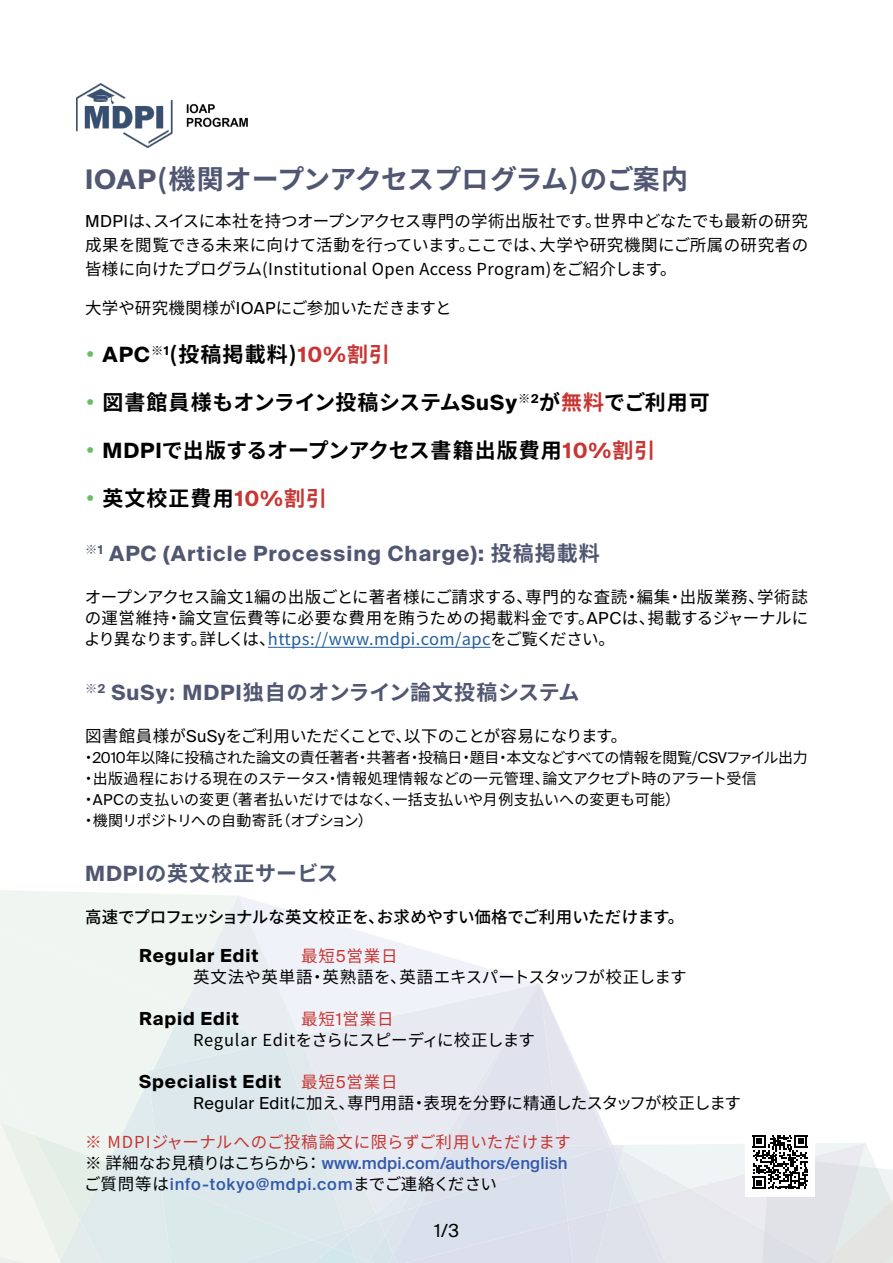
<style>
.page{position:relative;width:893px;height:1263px;background:#fff}
.page>*{position:absolute;margin:0;border:0;box-sizing:border-box;transform-origin:0 0}
.t1{font:700 27px "Noto Sans JP";letter-spacing:-.025em;color:#515772}
.t2{font:700 21px "Noto Sans JP";letter-spacing:.025em;color:#515772}
.t3{font:700 21px "Suisse Intl";letter-spacing:.05em;color:#515772}
.t4{font:700 21px "Noto Sans JP";letter-spacing:.01em;color:#000}
.t5{font:700 21px "Noto Sans JP";letter-spacing:.045em;color:#000}
.t6{font:700 21px "Noto Sans JP";color:#000}
.t7{font:700 18px "Suisse Intl";letter-spacing:.05em;color:#000}
.t8{font:18px "Suisse Intl";color:#000}
.t9{font:16.5px/21px "Noto Sans JP";letter-spacing:.005em;color:#000;text-align:justify}
.t10{font:500 16.5px/21px "Suisse Intl";letter-spacing:.01em;color:#315aa9}
.t11{font:500 16.5px "Noto Sans JP";letter-spacing:-.01em;color:#000}
.t12{font:16.5px/21px "Noto Sans JP";letter-spacing:.04em;color:#000}
.t13{font:16.5px "Noto Sans JP";letter-spacing:.045em;color:#c73632}
.t14{font:15px/21px "Noto Sans JP";letter-spacing:-.015em;color:#000}
.s1{font-family:"Suisse Intl"}
.s2{font-weight:900;color:#69bf6b}
.s3{font-family:"Suisse Intl";color:#c73632}
.s4{color:#c73632}
.s5{font-family:"Noto Sans JP"}
.s6{color:#215e9e}
.s7{font-family:"Noto Sans JP";font-weight:400;font-size:16.5px;color:#c73632}
.s8{font-weight:400;font-size:16.5px;color:#c73632}
.s9{font-family:"Noto Sans JP";font-weight:400;color:#000}
</style>
<div class="page">
<img style="left:76px;top:83px;width:172px;height:64px">
<svg style="left:0;top:895px;width:893px;height:368px"></svg>
<hr style="left:268px;top:647px;width:223px;height:1px;background:#215e9e">
<h1 class="t1" style="left:85px;top:163px;width:605px"><span class="s1">IOAP</span>(機関オープンアクセスプログラム)のご案内</h1>
<p class="t9" style="left:85px;top:209px;width:725px;line-height:24px"><span class="s1">MDPI</span>は、スイスに本社を持つオープンアクセス専門の学術出版社です。世界中どなたでも最新の研究成果を閲覧できる未来に向けて活動を行っています。ここでは、大学や研究機関にご所属の研究者の皆様に向けたプログラム(Institutional Open Access Program)をご紹介します。</p>
<p class="t9" style="left:85px;top:298px;width:368px">大学や研究機関様が<span class="s1">IOAP</span>にご参加いただきますと</p>
<p class="t5" style="left:80px;top:342px;width:312px"><span class="s2">・</span><span class="s1">APC</span><sup>※</sup><sup>1</sup>(投稿掲載料)<span class="s3">10%</span><span class="s4">割引</span></p>
<p class="t4" style="left:80px;top:390px;width:631px"><span class="s2">・</span>図書館員様もオンライン投稿システム<span class="s1">SuSy</span><sup>※</sup><sup>2</sup>が<span class="s4">無料</span>でご利用可</p>
<p class="t6" style="left:80px;top:438px;width:577px"><span class="s2">・</span><span class="s1">MDPI</span>で出版するオープンアクセス書籍出版費用<span class="s3">10%</span><span class="s4">割引</span></p>
<p class="t5" style="left:80px;top:486px;width:249px"><span class="s2">・</span>英文校正費用<span class="s3">10%</span><span class="s4">割引</span></p>
<p class="t3" style="left:85px;top:541px;width:516px"><sup>※</sup><sup>1</sup> APC (Article Processing Charge): <span class="s5">投稿掲載料</span></p>
<p class="t9" style="left:84px;top:587px;width:726px">オープンアクセス論文1編の出版ごとに著者様にご請求する、専門的な査読・編集・出版業務、学術誌の運営維持・論文宣伝費等に必要な費用を賄うための掲載料金です。<span class="s1">APC</span>は、掲載するジャーナルにより異なります。詳しくは、<span class="s6">https://www.mdpi.com/apc</span>をご覧ください。</p>
<p class="t2" style="left:85px;top:680px;width:496px"><sup>※</sup><sup>2</sup> <span class="s1">SuSy</span>: <span class="s1">MDPI</span>独自のオンライン論文投稿システム</p>
<p class="t9" style="left:85px;top:726px;width:544px">図書館員様が<span class="s1">SuSy</span>をご利用いただくことで、以下のことが容易になります。</p>
<p class="t14" style="left:81px;top:747px;width:728px">・<span class="s1">2010</span>年以降に投稿された論文の責任著者・共著者・投稿日・題目・本文などすべての情報を閲覧/<span class="s1">CSV</span>ファイル出力・出版過程における現在のステータス・情報処理情報などの一元管理、論文アクセプト時のアラート受信<br>・<span class="s1">APC</span>の支払いの変更（著者払いだけではなく、一括支払いや月例支払いへの変更も可能）<br>・機関リポジトリへの自動寄託（オプション）</p>
<p class="t2" style="left:85px;top:861px;width:255px"><span class="s1">MDPI</span>の英文校正サービス</p>
<p class="t11" style="left:85px;top:908px;width:601px">高速でプロフェッショナルな英文校正を、お求めやすい価格でご利用いただけます。</p>
<p class="t9" style="left:193px;top:946px;width:495px;text-indent:108px"><span class="s4">最短</span><span class="s3">5</span><span class="s4">営業日<br></span>英文法や英単語・英熟語を、英語エキスパートスタッフが校正します</p>
<p class="t7" style="left:139px;top:1009px;width:101px">Rapid Edit</p>
<p class="t7" style="left:139px;top:946px;width:121px">Regular Edit</p>
<p class="t12" style="left:193px;top:1009px;width:343px;text-indent:108px"><span class="s4">最短</span><span class="s3">1</span><span class="s4">営業日<br></span>Regular Editをさらにスピーディに校正します</p>
<p class="t7" style="left:139px;top:1072px;width:260px">Specialist Edit <span class="s7">最短</span><span class="s8">5</span><span class="s7">営業日</span></p>
<p class="t9" style="left:193px;top:1093px;width:549px"><span class="s1">Regular Edit</span>に加え、専門用語・表現を分野に精通したスタッフが校正します</p>
<p class="t13" style="left:85px;top:1132px;width:487px">※ MDPIジャーナルへのご投稿論文に限らずご利用いただけます</p>
<p class="t10" style="left:84px;top:1153px;width:485px"><span class="s9">※ 詳細なお見積りはこちらから：</span>www.mdpi.com/authors/english<span class="s9">ご質問等は</span>info-tokyo@mdpi.com<span class="s9">までご連絡ください</span></p>
<p class="t8" style="left:434px;top:1220px;width:26px">1/3</p>
</div>
